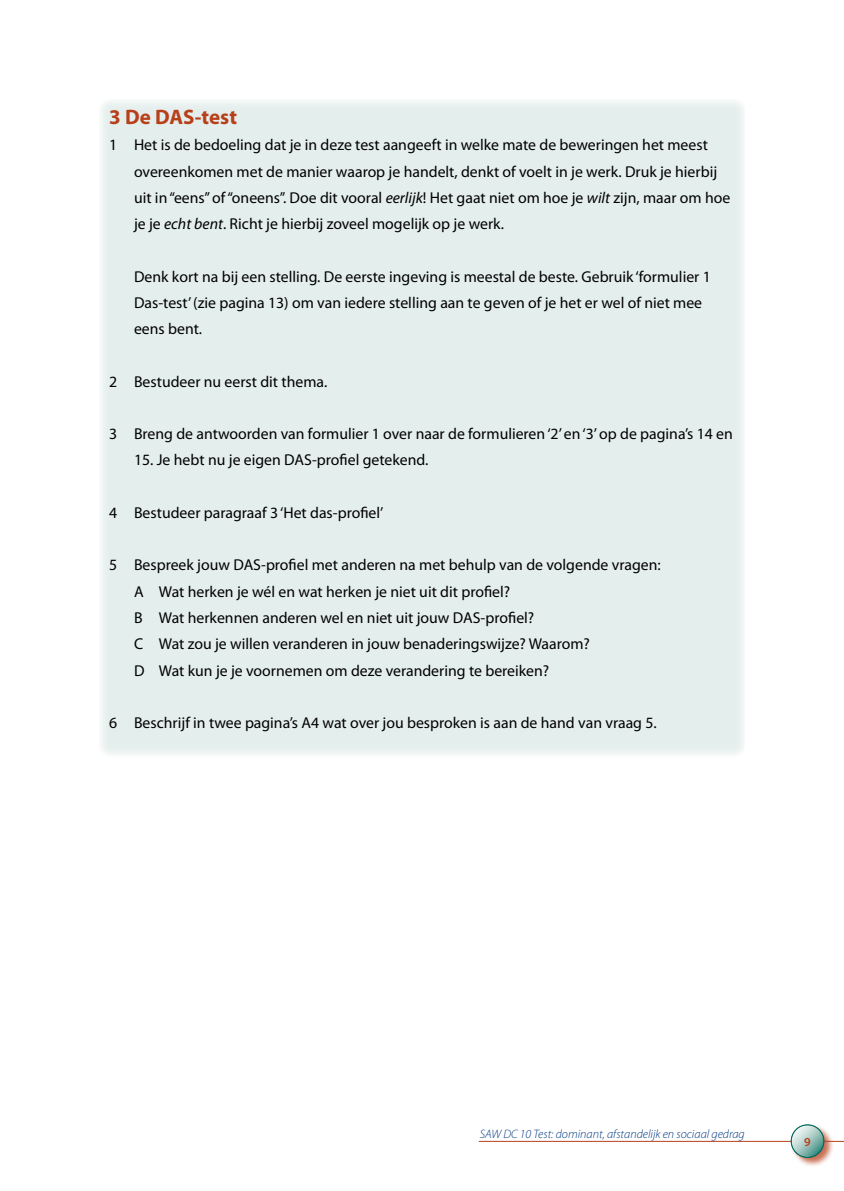
<style>
.page{position:relative;width:844px;height:1191px;background:#fff}
.page>*{position:absolute;margin:0;border:0;box-sizing:border-box;transform-origin:0 0}
.t1{font:700 21px "Myriad Pro";color:#b7401b}
.t2{font:15.75px/26.2px "Myriad Pro";color:#000}
.t3{font:italic 300 12.25px "Myriad Pro";color:#003882}
.t4{font:600 12.25px "Myriad Pro";color:#b7401b}
.s1{font-style:italic}
</style>
<div class="page">
<div style="left:99px;top:99px;width:645px;height:657px;background:#e4eeec"></div>
<hr style="left:478px;top:1141px;width:365px;height:1px;background:#b7401b">
<div style="left:790px;top:1124px;width:43px;height:43px;background:#b7401b;opacity:.75"></div>
<div style="left:791px;top:1124px;width:32px;height:33px;background:#b7401b;opacity:.75"></div>
<svg style="left:791px;top:1124px;width:32px;height:33px"></svg>
<div style="left:791px;top:1124px;width:32px;height:33px;border:1px solid #00685b;border-radius:50%"></div>
<div style="left:790px;top:1124px;width:33px;height:33px;border:1px solid #00685b;border-radius:50%"></div>
<h1 class="t1" style="left:109px;top:103px;width:129px">3 De DAS-test</h1>
<p class="t2" style="left:134px;top:132px;width:597px;text-indent:-25px">1 Het is de bedoeling dat je in deze test aangeeft in welke mate de beweringen het meest overeenkomen met de manier waarop je handelt, denkt of voelt in je werk. Druk je hierbij uit in “eens” of “oneens”. Doe dit vooral <span class="s1">eerlijk</span>! Het gaat niet om hoe je <span class="s1">wilt</span> zijn, maar om hoe je je <span class="s1">echt bent</span>. Richt je hierbij zoveel mogelijk op je werk.</p>
<p class="t2" style="left:134px;top:263px;width:578px">Denk kort na bij een stelling. De eerste ingeving is meestal de beste. Gebruik ‘formulier 1<br>Das-test’ (zie pagina 13) om van iedere stelling aan te geven of je het er wel of niet mee eens bent.</p>
<p class="t2" style="left:109px;top:368px;width:220px">2 Bestudeer nu eerst dit thema.</p>
<p class="t2" style="left:109px;top:420px;width:625px">3 Breng de antwoorden van formulier 1 over naar de formulieren ‘2’ en ‘3’ op de pagina’s 14 en</p>
<p class="t2" style="left:134px;top:447px;width:296px">15. Je hebt nu je eigen DAS-profiel getekend.</p>
<p class="t2" style="left:109px;top:499px;width:276px">4 Bestudeer paragraaf 3 ‘Het das-profiel’</p>
<p class="t2" style="left:134px;top:552px;width:528px;text-indent:-25px">5 Bespreek jouw DAS-profiel met anderen na met behulp van de volgende vragen:<br>A Wat herken je wél en wat herken je niet uit dit profiel?<br>B Wat herkennen anderen wel en niet uit jouw DAS-profiel?<br>C Wat zou je willen veranderen in jouw benaderingswijze? Waarom?<br>D Wat kun je je voornemen om deze verandering te bereiken?</p>
<p class="t2" style="left:109px;top:709px;width:549px">6 Beschrijf in twee pagina’s A4 wat over jou besproken is aan de hand van vraag 5.</p>
<p class="t3" style="left:479px;top:1127px;width:266px">SAW DC 10 Test: dominant, afstandelijk en sociaal gedrag</p>
<p class="t4" style="left:804px;top:1133px;width:8px">9</p>
</div>
